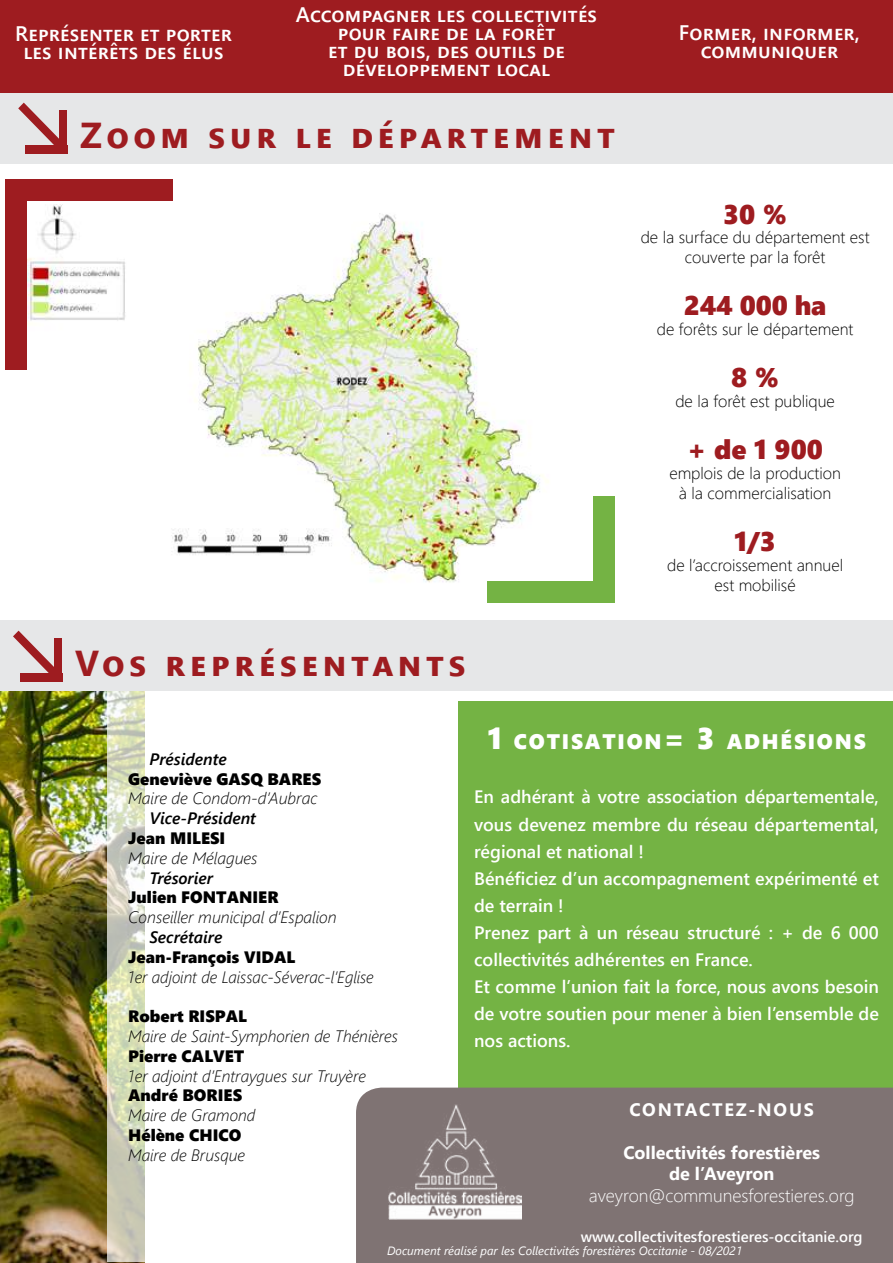
<style>
.page{position:relative;width:893px;height:1263px;background:#fff}
.page>*{position:absolute;margin:0;border:0;box-sizing:border-box;transform-origin:0 0}
.t1{font:700 36px "Segoe UI";letter-spacing:.12em;color:#9e1c20}
.t2{font:27px "Segoe UI Black";letter-spacing:-.01em;color:#9e1c20}
.t3{font:600 21px/18px "Segoe UI";letter-spacing:.025em;color:#fff;text-align:center}
.t4{font:21px "Segoe UI Black";letter-spacing:.085em;color:#fff}
.t5{font:600 18px/27.2px "Segoe UI";color:#fff}
.t6{font:700 18px/21.6px "Segoe UI";color:#fff;text-align:center}
.t7{font:300 18px "Segoe UI";color:#fff}
.t8{font:700 18px "Segoe UI";letter-spacing:.1em;color:#fff}
.t9{font:italic 300 16.5px "Segoe UI";color:#000}
.t10{font:300 16.5px/19.8px "Segoe UI";color:#000;text-align:center}
.t11{font:16.5px "Segoe UI Black";color:#000}
.t12{font:italic 600 16.5px "Segoe UI";color:#000}
.t13{font:600 15px "Segoe UI";color:#fff}
.t14{font:italic 12px "Segoe UI";color:#fff}
.s1{font-size:30px}
</style>
<div class="page">
<div style="left:0;top:0;width:893px;height:94px;background:#9e1c20"></div>
<div style="left:458px;top:702px;width:435px;height:561px;background:#74b344"></div>
<img style="left:0;top:691px;width:145px;height:572px">
<div style="left:0;top:93px;width:893px;height:70px;background:#e6e7e8"></div>
<img style="left:28px;top:205px;width:587px;height:391px">
<div style="left:356px;top:1087px;width:537px;height:176px;background:#7f7373"></div>
<img style="left:389px;top:1105px;width:132px;height:114px">
<div style="left:13px;top:179px;width:159px;height:21px;background:#9e1c20"></div>
<div style="left:5px;top:179px;width:22px;height:191px;background:#9e1c20"></div>
<div style="left:487px;top:581px;width:127px;height:21px;background:#74b344"></div>
<div style="left:593px;top:496px;width:21px;height:85px;background:#74b344"></div>
<svg style="left:18px;top:103px;width:41px;height:42px"></svg>
<div style="left:25px;top:145px;width:42px;height:8px;background:#9e1c20"></div>
<div style="left:59px;top:110px;width:8px;height:43px;background:#9e1c20"></div>
<svg style="left:107px;top:691px;width:38px;height:571px;background:#d4d7be"></svg>
<div style="left:0;top:621px;width:893px;height:70px;background:#e6e7e8"></div>
<svg style="left:13px;top:631px;width:41px;height:42px"></svg>
<div style="left:20px;top:673px;width:42px;height:8px;background:#9e1c20"></div>
<div style="left:54px;top:638px;width:8px;height:43px;background:#9e1c20"></div>
<p class="t3" style="left:15px;top:23px;width:215px">Représenter et porter les intérêts des élus</p>
<p class="t3" style="left:296px;top:3px;width:303px">Accompagner les collectivités pour faire de la forêt<br>et du bois, des outils de développement local</p>
<h1 class="t1" style="left:80px;top:101px;width:536px">Zoom sur le département</h1>
<h1 class="t1" style="left:75px;top:629px;width:392px">Vos représentants</h1>
<p class="t3" style="left:679px;top:21px;width:183px">Former, informer, communiquer</p>
<h2 class="t2" style="left:723px;top:194px;width:66px">30 %</h2>
<p class="t10" style="left:641px;top:226px;width:230px">de la surface du département est couverte par la forêt</p>
<h2 class="t2" style="left:684px;top:286px;width:144px">244 000 ha</h2>
<p class="t10" style="left:657px;top:318px;width:198px">de forêts sur le département</p>
<h2 class="t2" style="left:731px;top:358px;width:49px">8 %</h2>
<p class="t10" style="left:675px;top:390px;width:161px">de la forêt est publique</p>
<h2 class="t2" style="left:687px;top:430px;width:137px">+ de 1 900</h2>
<p class="t10" style="left:669px;top:462px;width:173px">emplois de la production à la commercialisation</p>
<h2 class="t2" style="left:734px;top:522px;width:43px">1/3</h2>
<p class="t10" style="left:667px;top:554px;width:177px">de l’accroissement annuel est mobilisé</p>
<p class="t4" style="left:487px;top:726px;width:380px"><span class="s1">1</span> COTISATION<span class="s1">= 3</span> ADHÉSIONS</p>
<p class="t12" style="left:149px;top:743px;width:79px">Présidente</p>
<p class="t11" style="left:128px;top:767px;width:194px">Geneviève GASQ BARES</p>
<p class="t9" style="left:128px;top:783px;width:190px">Maire de Condom-d’Aubrac</p>
<p class="t12" style="left:149px;top:803px;width:108px">Vice-Président</p>
<p class="t11" style="left:128px;top:826px;width:99px">Jean MILESI</p>
<p class="t9" style="left:128px;top:842px;width:131px">Maire de Mélagues</p>
<p class="t12" style="left:149px;top:862px;width:65px">Trésorier</p>
<p class="t11" style="left:128px;top:885px;width:152px">Julien FONTANIER</p>
<p class="t9" style="left:128px;top:902px;width:210px">Conseiller municipal d’Espalion</p>
<p class="t12" style="left:149px;top:921px;width:74px">Secrétaire</p>
<p class="t11" style="left:128px;top:945px;width:169px">Jean-François VIDAL</p>
<p class="t9" style="left:128px;top:961px;width:247px">1er adjoint de Laissac-Séverac-l’Eglise</p>
<p class="t11" style="left:128px;top:1004px;width:120px">Robert RISPAL</p>
<p class="t9" style="left:128px;top:1020px;width:271px">Maire de Saint-Symphorien de Thénières</p>
<p class="t11" style="left:128px;top:1044px;width:118px">Pierre CALVET</p>
<p class="t9" style="left:128px;top:1060px;width:239px">1er adjoint d’Entraygues sur Truyère</p>
<p class="t11" style="left:128px;top:1083px;width:115px">André BORIES</p>
<p class="t9" style="left:128px;top:1100px;width:129px">Maire de Gramond</p>
<p class="t11" style="left:128px;top:1123px;width:115px">Hélène CHICO</p>
<p class="t9" style="left:128px;top:1139px;width:118px">Maire de Brusque</p>
<p class="t5" style="left:474px;top:782px;width:406px">En adhérant à votre association départementale, vous devenez membre du réseau départemental, régional et national !<br>Bénéficiez d’un accompagnement expérimenté et de terrain !<br>Prenez part à un réseau structuré : + de 6 000 collectivités adhérentes en France.<br>Et comme l’union fait la force, nous avons besoin de votre soutien pour mener à bien l’ensemble de nos actions.</p>
<p class="t8" style="left:629px;top:1092px;width:186px">CONTACTEZ-NOUS</p>
<p class="t6" style="left:623px;top:1140px;width:198px">Collectivités forestières de l’Aveyron</p>
<p class="t7" style="left:589px;top:1178px;width:267px">aveyron@communesforestieres.org</p>
<p class="t13" style="left:581px;top:1222px;width:283px">www.collectivitesforestieres-occitanie.org</p>
<p class="t14" style="left:387px;top:1239px;width:357px">Document réalisé par les Collectivités forestières Occitanie - 08/2021</p>
</div>
